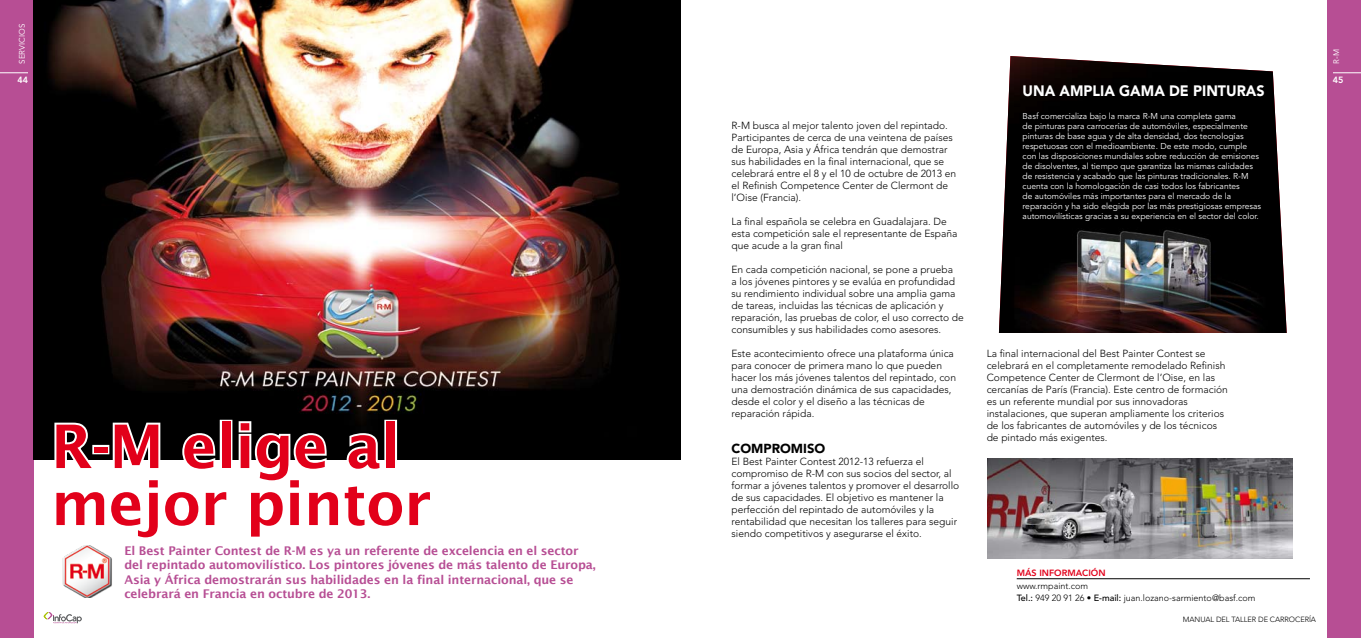
<style>
.page{position:relative;width:1361px;height:638px;background:#fff}
.page>*{position:absolute;margin:0;border:0;box-sizing:border-box;transform-origin:0 0}
.t1{font:600 60px/57px "Lucida Sans";letter-spacing:-.01em;color:#e2001a}
.t2{font:900 15px "Avenir";color:#fff;scale:.95 1}
.t3{font:900 13px "Avenir";color:#000}
.t4{font:600 12px/14.4px "Lucida Sans";letter-spacing:-.01em;color:#b74e94}
.t5{font:300 10.2px/12px "Avenir";color:#000}
.t6{font:300 9px/12.1px "Avenir";color:#000}
.t7{font:800 9px "Avenir";color:#e2001a}
.t8{font:800 9px "Avenir";color:#fff}
.t9{font:8.5px/10px "Avenir";color:#fff}
.t10{font:8px "Avenir";color:#fff}
.t11{font:300 7.5px "Avenir";letter-spacing:-.01em;color:#000}
.s1{font-weight:500}
</style>
<div class="page">
<div style="left:0;top:0;width:34px;height:638px;background:#b74e94"></div>
<svg style="left:0;top:73px;width:28px;height:1px"></svg>
<div style="left:1327px;top:0;width:34px;height:638px;background:#b74e94"></div>
<svg style="left:1333px;top:73px;width:28px;height:1px"></svg>
<img style="left:34px;top:0;width:646px;height:459px">
<img style="left:999px;top:56px;width:287px;height:277px">
<img style="left:62px;top:545px;width:50px;height:52px">
<hr style="left:1016px;top:578px;width:294px;height:1px;background:#000">
<svg style="left:44px;top:612px;width:38px;height:12px"></svg>
<svg style="left:52px;top:420px;width:47px;height:40px"></svg>
<div style="left:92px;top:445px;width:17px;height:9px;border:4px solid #fff"></div>
<svg style="left:111px;top:411px;width:51px;height:49px"></svg>
<svg style="left:180px;top:431px;width:38px;height:29px"></svg>
<div style="left:220px;top:420px;width:12px;height:50px;border:4px solid #fff"></div>
<svg style="left:237px;top:419px;width:93px;height:41px"></svg>
<svg style="left:344px;top:430px;width:40px;height:30px"></svg>
<div style="left:384px;top:420px;width:13px;height:50px;border:4px solid #fff"></div>
<img style="left:987px;top:458px;width:305px;height:100px">
<p class="t10" style="left:18px;top:64px;width:41px;rotate:-90deg">servicios</p>
<p class="t8" style="left:17px;top:74px;width:12px">44</p>
<h1 class="t1" style="left:51px;top:418px;width:382px">R-M elige al mejor pintor</h1>
<p class="t4" style="left:124px;top:543px;width:473px">El Best Painter Contest de R-M es ya un referente de excelencia en el sector del repintado automovilístico. Los pintores jóvenes de más talento de Europa, Asia y África demostrarán sus habilidades en la final internacional, que se celebrará en Francia en octubre de 2013.</p>
<p class="t5" style="left:731px;top:119px;width:226px">R-M busca al mejor talento joven del repintado.<br>Participantes de cerca de una veintena de países de Europa, Asia y África tendrán que demostrar sus habilidades en la final internacional, que se celebrará entre el 8 y el 10 de octubre de 2013 en el Refinish Competence Center de Clermont de l’Oise (Francia).</p>
<p class="t5" style="left:731px;top:215px;width:227px">La final española se celebra en Guadalajara. De esta competición sale el representante de España que acude a la gran final</p>
<p class="t5" style="left:731px;top:263px;width:234px">En cada competición nacional, se pone a prueba<br>a los jóvenes pintores y se evalúa en profundidad su rendimiento individual sobre una amplia gama de tareas, incluidas las técnicas de aplicación y reparación, las pruebas de color, el uso correcto de consumibles y sus habilidades como asesores.</p>
<p class="t5" style="left:731px;top:347px;width:226px">Este acontecimiento ofrece una plataforma única para conocer de primera mano lo que pueden hacer los más jóvenes talentos del repintado, con una demostración dinámica de sus capacidades, desde el color y el diseño a las técnicas de reparación rápida.</p>
<p class="t3" style="left:731px;top:440px;width:95px">COMPROMISO</p>
<p class="t5" style="left:731px;top:455px;width:229px">El Best Painter Contest 2012-13 refuerza el compromiso de R-M con sus socios del sector, al formar a jóvenes talentos y promover el desarrollo de sus capacidades. El objetivo es mantener la perfección del repintado de automóviles y la rentabilidad que necesitan los talleres para seguir siendo competitivos y asegurarse el éxito.</p>
<h2 class="t2" style="left:1022px;top:82px;width:256px">UNA AMPLIA GAMA DE PINTURAS</h2>
<p class="t9" style="left:1022px;top:111px;width:240px">Basf comercializa bajo la marca R-M una completa gama<br>de pinturas para carrocerías de automóviles, especialmente pinturas de base agua y de alta densidad, dos tecnologías respetuosas con el medioambiente. De este modo, cumple con las disposiciones mundiales sobre reducción de emisiones de disolventes, al tiempo que garantiza las mismas calidades de resistencia y acabado que las pinturas tradicionales. R-M cuenta con la homologación de casi todos los fabricantes<br>de automóviles más importantes para el mercado de la reparación y ha sido elegida por las más prestigiosas empresas automovilísticas gracias a su experiencia en el sector del color.</p>
<p class="t10" style="left:1331px;top:64px;width:16px;rotate:-90deg">R-M</p>
<p class="t8" style="left:1333px;top:74px;width:12px">45</p>
<p class="t5" style="left:986px;top:347px;width:243px">La final internacional del Best Painter Contest se celebrará en el completamente remodelado Refinish Competence Center de Clermont de l’Oise, en las cercanías de París (Francia). Este centro de formación es un referente mundial por sus innovadoras instalaciones, que superan ampliamente los criterios de los fabricantes de automóviles y de los técnicos de pintado más exigentes.</p>
<p class="t7" style="left:1016px;top:568px;width:90px">MÁS INFORMACIÓN</p>
<p class="t6" style="left:1016px;top:580px;width:240px">www.rmpaint.com<br><span class="s1">Tel.:</span> 949 20 91 26 • <span class="s1">E-mail:</span> juan.lozano-sarmiento@basf.com</p>
<p class="t11" style="left:1183px;top:615px;width:135px">MANUAL DEL TALLER DE CARROCERÍA</p>
</div>
